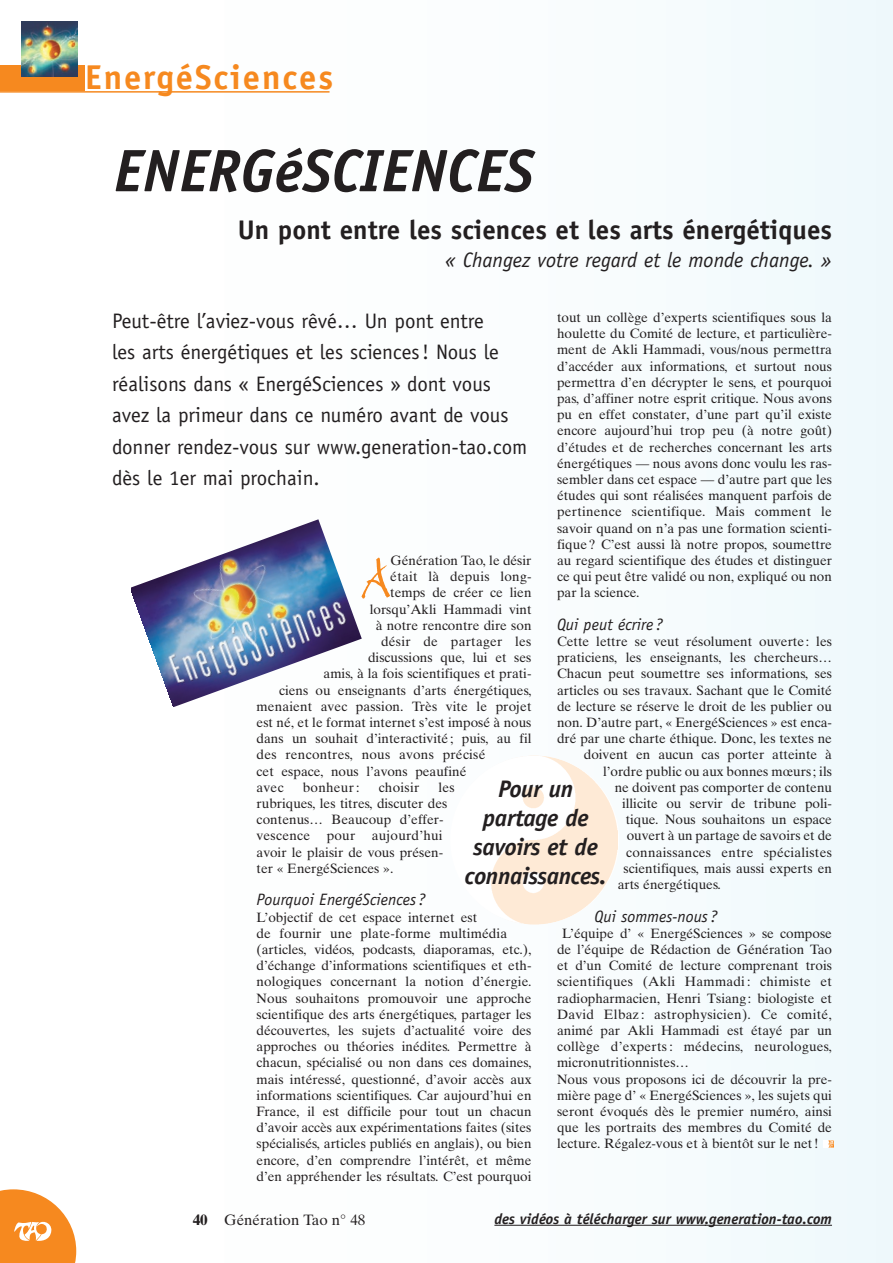
<style>
.page{position:relative;width:893px;height:1263px;background:#fff}
.page>*{position:absolute;margin:0;border:0;box-sizing:border-box;transform-origin:0 0}
.t1{font:61.95px "Bergell Plain";color:#f6891f}
.t2{font:italic 700 60px "Officina Sans";color:#231f20}
.t3{font:700 34.5px "Officina Sans";letter-spacing:.055em;color:#f6891f}
.t4{font:700 27px "Officina Sans";color:#231f20}
.t5{font:italic 700 24px/28.8px "Officina Sans";letter-spacing:-.015em;color:#231f20;text-align:center}
.t6{font:21px/31.5px "Officina Sans";color:#231f20}
.t7{font:italic 21px "Officina Sans";color:#231f20}
.t8{font:italic 16.5px "Officina Sans";color:#231f20}
.t9{font:italic 700 15px "Officina Sans";color:#231f20}
.t10{font:15px "Times Ten";color:#231f20}
.t11{font:13.5px/16.2px "Times Ten";color:#231f20}
.t12{font:13.5px "Times Ten";letter-spacing:.02em;color:#231f20}
.s1{font-weight:700}
</style>
<div class="page">
<img style="left:0;top:0;width:893px;height:1263px">
<svg style="left:0;top:1189px;width:76px;height:74px"></svg>
<hr style="left:494px;top:1225px;width:134px;height:1px;background:#231f20">
<hr style="left:627px;top:1225px;width:79px;height:1px;background:#231f20">
<hr style="left:705px;top:1225px;width:38px;height:1px;background:#231f20">
<hr style="left:743px;top:1225px;width:44px;height:1px;background:#231f20">
<hr style="left:787px;top:1225px;width:45px;height:1px;background:#231f20">
<hr style="left:0;top:91px;width:329px;height:2px;background:#f6891f">
<div style="left:0;top:66px;width:85px;height:25px;background:#f6891f"></div>
<img style="left:22px;top:21px;width:55px;height:56px">
<img style="left:131px;top:519px;width:231px;height:188px">
<img style="left:450px;top:755px;width:168px;height:169px">
<svg style="left:823px;top:1140px;width:10px;height:7px"></svg>
<h3 class="t3" style="left:85px;top:64px;width:249px">EnergéSciences</h3>
<h2 class="t2" style="left:114px;top:148px;width:421px">ENERGéSCIENCES</h2>
<h3 class="t4" style="left:238px;top:219px;width:596px">Un pont entre les sciences et les arts énergétiques</h3>
<h3 class="t7" style="left:445px;top:251px;width:388px">« Changez votre regard et le monde change. »</h3>
<p class="t11" style="left:557px;top:311px;width:276px;text-align:justify">tout un collège d’experts scientifiques sous la houlette du Comité de lecture, et particulière&shy;ment de Akli Hammadi, vous/nous permettra d’accéder aux informations, et surtout nous permettra d’en décrypter le sens, et pourquoi pas, d’affiner notre esprit critique. Nous avons pu en effet constater, d’une part qu’il existe encore aujourd’hui trop peu (à notre goût) d’études et de recherches concernant les arts énergétiques — nous avons donc voulu les ras&shy;sembler dans cet espace — d’autre part que les études qui sont réalisées manquent parfois de pertinence scientifique. Mais comment le savoir quand on n’a pas une formation scienti&shy;fique ? C’est aussi là notre propos, soumettre au regard scientifique des études et distinguer ce qui peut être validé ou non, expliqué ou non par la science.</p>
<p class="t8" style="left:557px;top:618px;width:107px">Qui peut écrire?</p>
<p class="t11" style="left:557px;top:635px;width:276px">Cette lettre se veut résolument ouverte : les</p>
<p class="t11" style="left:557px;top:651px;width:276px">praticiens, les enseignants, les chercheurs…</p>
<p class="t11" style="left:557px;top:667px;width:276px">Chacun peut soumettre ses informations, ses</p>
<p class="t11" style="left:557px;top:683px;width:276px">articles ou ses travaux. Sachant que le Comité</p>
<p class="t11" style="left:557px;top:699px;width:276px">de lecture se réserve le droit de les publier ou</p>
<p class="t11" style="left:557px;top:716px;width:276px">non. D’autre part, « EnergéSciences » est enca-</p>
<p class="t11" style="left:557px;top:732px;width:276px">dré par une charte éthique. Donc, les textes ne</p>
<p class="t11" style="left:584px;top:748px;width:250px">doivent en aucun cas porter atteinte à</p>
<p class="t11" style="left:603px;top:764px;width:230px">l’ordre public ou aux bonnes mœurs ; ils</p>
<p class="t11" style="left:615px;top:780px;width:219px">ne doivent pas comporter de contenu</p>
<p class="t11" style="left:622px;top:797px;width:211px">illicite ou servir de tribune poli-</p>
<p class="t11" style="left:626px;top:813px;width:208px">tique. Nous souhaitons un espace</p>
<p class="t11" style="left:627px;top:829px;width:207px">ouvert à un partage de savoirs et de</p>
<p class="t12" style="left:626px;top:847px;width:207px">connaissances entre spécialistes</p>
<p class="t11" style="left:623px;top:861px;width:210px">scientifiques, mais aussi experts en</p>
<p class="t11" style="left:618px;top:878px;width:105px">arts énergétiques.</p>
<p class="t8" style="left:594px;top:909px;width:125px">Qui sommes-nous?</p>
<p class="t11" style="left:557px;top:926px;width:276px;text-indent:5px">L’équipe d’ « EnergéSciences » se compose de l’équipe de Rédaction de Génération Tao et d’un Comité de lecture comprenant trois scientifiques (Akli Hammadi : chimiste et radiopharmacien, Henri Tsiang : biologiste et David Elbaz : astrophysicien). Ce comité, animé par Akli Hammadi est étayé par un collège d’experts : médecins, neurologues, micronutritionnistes…<br>Nous vous proposons ici de découvrir la pre&shy;mière page d’ « EnergéSciences », les sujets qui seront évoqués dès le premier numéro, ainsi que les portraits des membres du Comité de lecture. Régalez-vous et à bientôt sur le net !</p>
<p class="t6" style="left:112px;top:306px;width:417px">Peut-être l’aviez-vous rêvé… Un pont entre<br>les arts énergétiques et les sciences! Nous le réalisons dans « EnergéSciences » dont vous avez la primeur dans ce numéro avant de vous donner rendez-vous sur www.generation-tao.com dès le 1er mai prochain.</p>
<h1 class="t1" style="left:363px;top:551px;width:29px">A</h1>
<p class="t11" style="left:390px;top:554px;width:142px">Génération Tao, le désir</p>
<p class="t12" style="left:390px;top:571px;width:143px">était là depuis long-</p>
<p class="t11" style="left:390px;top:586px;width:143px">temps de créer ce lien</p>
<p class="t11" style="left:370px;top:602px;width:163px">lorsqu’Akli Hammadi vint</p>
<p class="t11" style="left:376px;top:618px;width:157px">à notre rencontre dire son</p>
<p class="t12" style="left:381px;top:636px;width:152px">désir de partager les</p>
<p class="t11" style="left:368px;top:651px;width:165px">discussions que, lui et ses</p>
<p class="t11" style="left:324px;top:667px;width:209px">amis, à la fois scientifiques et prati-</p>
<p class="t11" style="left:279px;top:683px;width:254px">ciens ou enseignants d’arts énergétiques,</p>
<p class="t11" style="left:257px;top:699px;width:276px">menaient avec passion. Très vite le projet</p>
<p class="t11" style="left:257px;top:716px;width:276px">est né, et le format internet s’est imposé à nous</p>
<p class="t11" style="left:257px;top:732px;width:276px">dans un souhait d’interactivité ; puis, au fil</p>
<p class="t12" style="left:257px;top:750px;width:230px">des rencontres, nous avons précisé</p>
<p class="t11" style="left:257px;top:764px;width:211px">cet espace, nous l’avons peaufiné</p>
<p class="t11" style="left:257px;top:780px;width:29px">avec</p>
<p class="t12" style="left:303px;top:782px;width:58px">bonheur :</p>
<p class="t12" style="left:379px;top:782px;width:42px">choisir</p>
<h3 class="t5" style="left:465px;top:777px;width:143px">Pour un partage de savoirs et de connaissances.</h3>
<p class="t11" style="left:257px;top:780px;width:200px;text-indent:182px">les rubriques, les titres, discuter des contenus… Beaucoup d’effer&shy;vescence pour aujourd’hui avoir le plaisir de vous présen&shy;ter « EnergéSciences ».</p>
<p class="t8" style="left:257px;top:893px;width:171px">Pourquoi EnergéSciences?</p>
<p class="t11" style="left:257px;top:910px;width:276px">L’objectif de cet espace internet est<br>de fournir une plate-forme multimédia (articles, vidéos, podcasts, diaporamas, etc.), d’échange d’informations scientifiques et eth&shy;nologiques concernant la notion d’énergie.<br>Nous souhaitons promouvoir une approche scientifique des arts énergétiques, partager les découvertes, les sujets d’actualité voire des approches ou théories inédites. Permettre à chacun, spécialisé ou non dans ces domaines, mais intéressé, questionné, d’avoir accès aux informations scientifiques. Car aujourd’hui en France, il est difficile pour tout un chacun d’avoir accès aux expérimentations faites (sites spécialisés, articles publiés en anglais), ou bien encore, d’en comprendre l’intérêt, et même d’en appréhender les résultats. C’est pourquoi</p>
<p class="t10" style="left:193px;top:1214px;width:174px"><span class="s1">40</span> Génération Tao n° 48</p>
<p class="t9" style="left:494px;top:1213px;width:339px">des vidéos à télécharger sur www.generation-tao.com</p>
</div>
